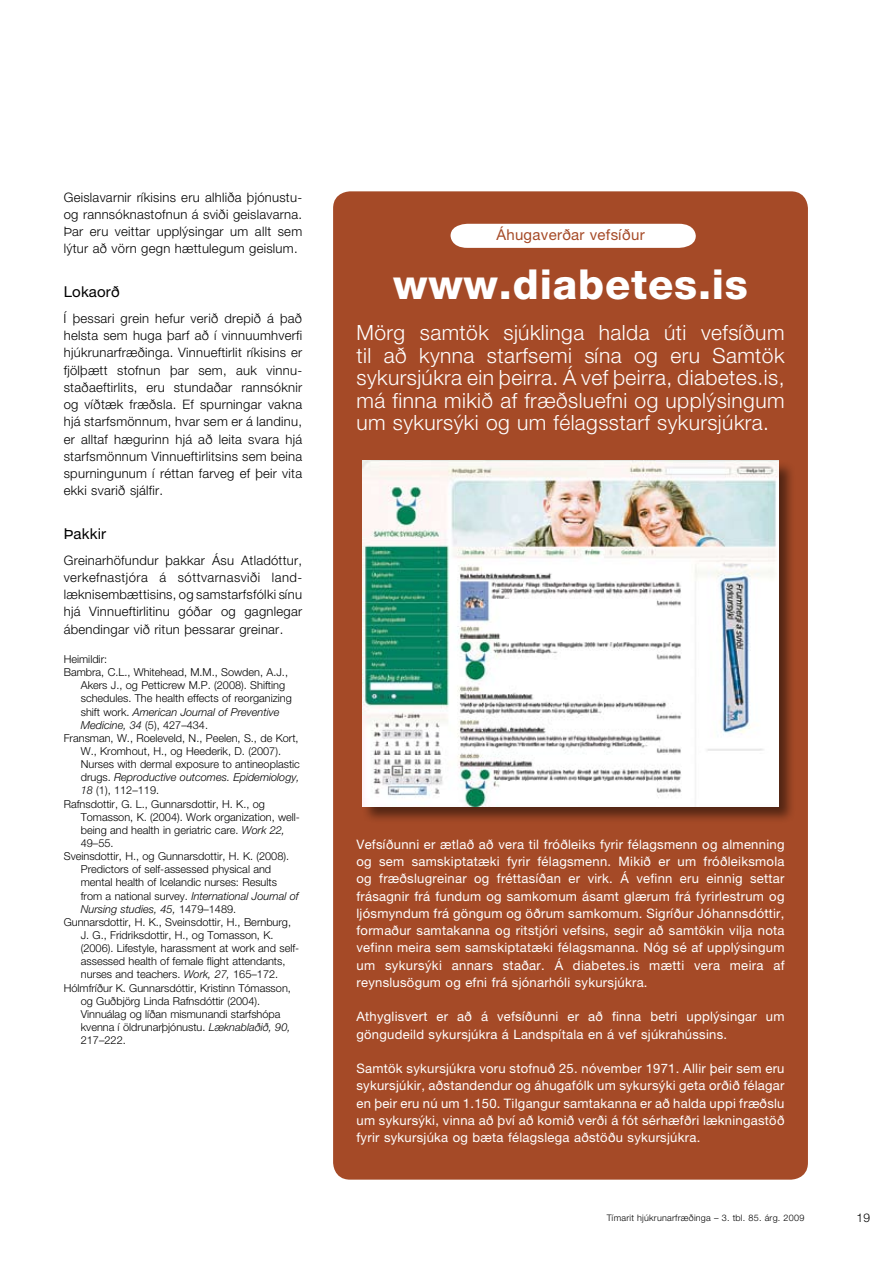
<style>
.page{position:relative;width:893px;height:1263px;background:#fff}
.page>*{position:absolute;margin:0;border:0;box-sizing:border-box;transform-origin:0 0}
.t1{font:800 41.4px "Helvetica Neue";letter-spacing:.02em;color:#fff}
.t2{font:300 21px/22.5px "Helvetica Neue";letter-spacing:.02em;color:#fff;text-align:justify}
.t3{font:15px "Helvetica Neue";letter-spacing:.02em;color:#a54a27}
.t4{font:15px "Helvetica Neue";letter-spacing:.01em;color:#000}
.t5{font:13.05px/17.2px "Helvetica Neue";letter-spacing:.02em;color:#fff;text-align:justify}
.t6{font:300 13.05px/17.2px "Helvetica Neue";letter-spacing:.02em;color:#000;text-align:justify}
.t7{font:300 12px "Helvetica Neue";color:#000}
.t8{font:300 10.95px "Helvetica Neue";color:#000}
.t9{font:italic 300 10.95px "Helvetica Neue";color:#000}
.t10{font:300 9px "Helvetica Neue";letter-spacing:.025em;color:#000}
.s1{font-style:normal}
.s2{font-style:italic}
</style>
<div class="page">
<div style="left:333px;top:191px;width:475px;height:988px;background:#a54a27;border-radius:17px"></div>
<svg style="left:451px;top:224px;width:245px;height:24px"></svg>
<div style="left:361px;top:460px;width:435px;height:363px;background:#000;opacity:.5"></div>
<img style="left:362px;top:461px;width:417px;height:345px">
<p class="t6" style="left:64px;top:188px;width:240px">Geislavarnir ríkisins eru alhliða þjónustu&shy;og rannsóknastofnun á sviði geislavarna.<br>Þar eru veittar upplýsingar um allt sem lýtur að vörn gegn hættulegum geislum.</p>
<p class="t4" style="left:64px;top:283px;width:57px">Lokaorð</p>
<p class="t6" style="left:64px;top:309px;width:240px;text-align:left">Í þessari grein hefur verið drepið á það helsta sem huga þarf að í vinnuumhverfi hjúkrunarfræðinga. Vinnueftirlit ríkisins er fjölþætt stofnun þar sem, auk vinnu&shy;staðaeftirlits, eru stundaðar rannsóknir og víðtæk fræðsla. Ef spurningar vakna hjá starfsmönnum, hvar sem er á landinu, er alltaf hægurinn hjá að leita svara hjá starfsmönnum Vinnueftirlitsins sem beina spurningunum í réttan farveg ef þeir vita ekki svarið sjálfir.</p>
<p class="t4" style="left:64px;top:525px;width:44px">Þakkir</p>
<p class="t6" style="left:64px;top:551px;width:240px">Greinarhöfundur þakkar Ásu Atladóttur, verkefnastjóra á sóttvarnasviði land&shy;læknisembættisins, og samstarfsfólki sínu hjá Vinnueftirlitinu góðar og gagnlegar ábendingar við ritun þessarar greinar.</p>
<p class="t8" style="left:64px;top:652px;width:45px">Heimildir:</p>
<p class="t8" style="left:64px;top:665px;width:226px">Bambra, C.L., Whitehead, M.M., Sowden, A.J.,</p>
<p class="t8" style="left:81px;top:679px;width:206px">Akers J., og Petticrew M.P. (2008). Shifting</p>
<p class="t8" style="left:81px;top:692px;width:213px">schedules. The health effects of reorganizing</p>
<p class="t9" style="left:81px;top:705px;width:200px"><span class="s1">shift work.</span> American Journal of Preventive</p>
<p class="t8" style="left:81px;top:718px;width:129px"><span class="s2">Medicine, 34</span> (5), 427–434.</p>
<p class="t8" style="left:64px;top:731px;width:236px">Fransman, W., Roeleveld, N., Peelen, S., de Kort,</p>
<p class="t8" style="left:81px;top:744px;width:202px">W., Kromhout, H., og Heederik, D. (2007).</p>
<p class="t8" style="left:81px;top:757px;width:221px">Nurses with dermal exposure to antineoplastic</p>
<p class="t9" style="left:81px;top:771px;width:220px"><span class="s1">drugs.</span> Reproductive outcomes. Epidemiology,</p>
<p class="t8" style="left:81px;top:784px;width:80px"><span class="s2">18</span> (1), 112–119.</p>
<p class="t8" style="left:64px;top:797px;width:203px">Rafnsdottir, G. L., Gunnarsdottir, H. K., og</p>
<p class="t8" style="left:81px;top:810px;width:221px">Tomasson, K. (2004). Work organization, well-</p>
<p class="t8" style="left:81px;top:823px;width:206px">being and health in geriatric care. <span class="s2">Work 22,</span></p>
<p class="t8" style="left:81px;top:836px;width:34px">49–55.</p>
<p class="t8" style="left:64px;top:849px;width:227px">Sveinsdottir, H., og Gunnarsdottir, H. K. (2008).</p>
<p class="t8" style="left:81px;top:863px;width:192px">Predictors of self-assessed physical and</p>
<p class="t8" style="left:81px;top:876px;width:198px">mental health of Icelandic nurses: Results</p>
<p class="t9" style="left:81px;top:889px;width:219px"><span class="s1">from a national survey.</span> International Journal of</p>
<p class="t9" style="left:81px;top:902px;width:157px">Nursing studies, 45, <span class="s1">1479–1489.</span></p>
<p class="t8" style="left:64px;top:915px;width:229px">Gunnarsdottir, H. K., Sveinsdottir, H., Bernburg,</p>
<p class="t8" style="left:81px;top:928px;width:194px">J. G., Fridriksdottir, H., og Tomasson, K.</p>
<p class="t8" style="left:81px;top:941px;width:220px">(2006). Lifestyle, harassment at work and self-</p>
<p class="t8" style="left:81px;top:955px;width:206px">assessed health of female flight attendants,</p>
<p class="t8" style="left:81px;top:968px;width:199px">nurses and teachers. <span class="s2">Work, 27,</span> 165–172.</p>
<p class="t8" style="left:64px;top:981px;width:229px">Hólmfríður K. Gunnarsdóttir, Kristinn Tómasson,</p>
<p class="t8" style="left:81px;top:994px;width:181px">og Guðbjörg Linda Rafnsdóttir (2004).</p>
<p class="t8" style="left:81px;top:1007px;width:201px">Vinnuálag og líðan mismunandi starfshópa</p>
<p class="t8" style="left:81px;top:1020px;width:211px">kvenna í öldrunarþjónustu. <span class="s2">Læknablaðið, 90,</span></p>
<p class="t8" style="left:81px;top:1033px;width:47px">217–222.</p>
<p class="t3" style="left:496px;top:226px;width:150px">Áhugaverðar vefsíður</p>
<h1 class="t1" style="left:393px;top:259px;width:356px">www.diabetes.is</h1>
<h2 class="t2" style="left:356px;top:321px;width:430px">Mörg samtök sjúklinga halda úti vefsíðum til að kynna starfsemi sína og eru Samtök sykursjúkra ein þeirra. Á vef þeirra, diabetes.is, má finna mikið af fræðsluefni og upplýsingum um sykursýki og um félagsstarf sykursjúkra.</h2>
<p class="t5" style="left:356px;top:835px;width:430px">Vefsíðunni er ætlað að vera til fróðleiks fyrir félagsmenn og almenning og sem samskiptatæki fyrir félagsmenn. Mikið er um fróðleiksmola og fræðslugreinar og fréttasíðan er virk. Á vefinn eru einnig settar frásagnir frá fundum og samkomum ásamt glærum frá fyrirlestrum og ljósmyndum frá göngum og öðrum samkomum. Sigríður Jóhannsdóttir, formaður samtakanna og ritstjóri vefsins, segir að samtökin vilja nota vefinn meira sem samskiptatæki félagsmanna. Nóg sé af upplýsingum um sykursýki annars staðar. Á diabetes.is mætti vera meira af reynslusögum og efni frá sjónarhóli sykursjúkra.</p>
<p class="t5" style="left:356px;top:1008px;width:430px">Athyglisvert er að á vefsíðunni er að finna betri upplýsingar um göngudeild sykursjúkra á Landspítala en á vef sjúkrahússins.</p>
<p class="t5" style="left:356px;top:1060px;width:430px">Samtök sykursjúkra voru stofnuð 25. nóvember 1971. Allir þeir sem eru sykursjúkir, aðstandendur og áhugafólk um sykursýki geta orðið félagar en þeir eru nú um 1.150. Tilgangur samtakanna er að halda uppi fræðslu um sykursýki, vinna að því að komið verði á fót sérhæfðri lækningastöð fyrir sykursjúka og bæta félagslega aðstöðu sykursjúkra.</p>
<p class="t10" style="left:607px;top:1212px;width:199px">Tímarit hjúkrunarfræ›inga – 3. tbl. 85. árg. 2009</p>
<p class="t7" style="left:857px;top:1210px;width:15px">19</p>
</div>
